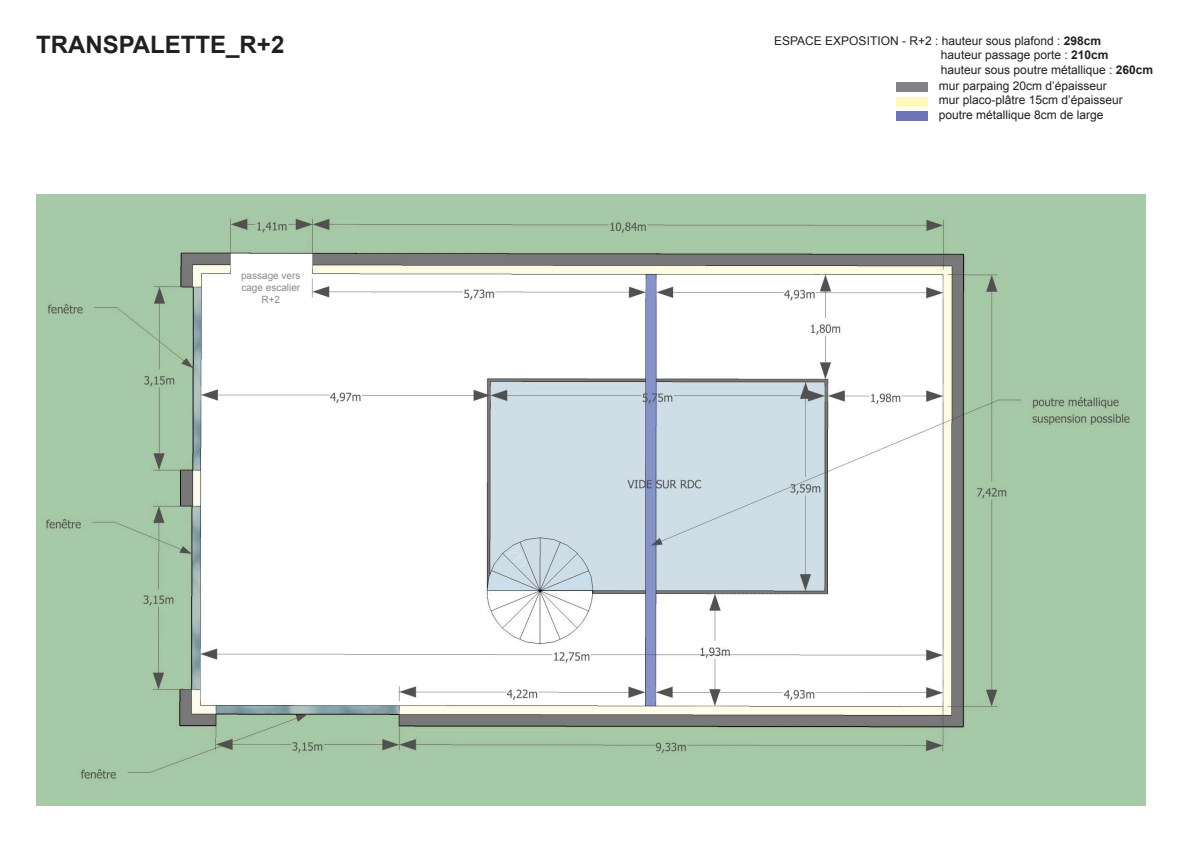
<style>
.page{position:relative;width:1191px;height:842px;background:#fff}
.page>*{position:absolute;margin:0;border:0;box-sizing:border-box;transform-origin:0 0}
.t1{font:700 24px "Arial";color:#221f1f}
.t2{font:12px/14.4px "Arial";color:#221f1f}
.t3{font:10px/12px "Arial";color:#8a8c8f;text-align:center}
.s1{font-weight:700}
</style>
<div class="page">
<img style="left:36px;top:194px;width:1109px;height:612px">
<div style="left:896px;top:83px;width:32px;height:9px;background:#828386"></div>
<div style="left:896px;top:97px;width:32px;height:9px;background:#fff9bf"></div>
<div style="left:896px;top:112px;width:32px;height:9px;background:#6d75b7"></div>
<h1 class="t1" style="left:36px;top:36px;width:250px">TRANSPALETTE_R+2</h1>
<p class="t2" style="left:941px;top:34px;width:214px;text-indent:-167px">ESPACE EXPOSITION - R+2 : hauteur sous plafond : <span class="s1">298cm<br></span>hauteur passage porte : <span class="s1">210cm<br></span>hauteur sous poutre métallique : <span class="s1">260cm</span></p>
<p class="t2" style="left:938px;top:80px;width:186px">mur parpaing 20cm d’épaisseur mur placo-plâtre 15cm d’épaisseur poutre métallique 8cm de large</p>
<p class="t3" style="left:241px;top:271px;width:61px">passage vers cage escalier<br>R+2</p>
</div>
